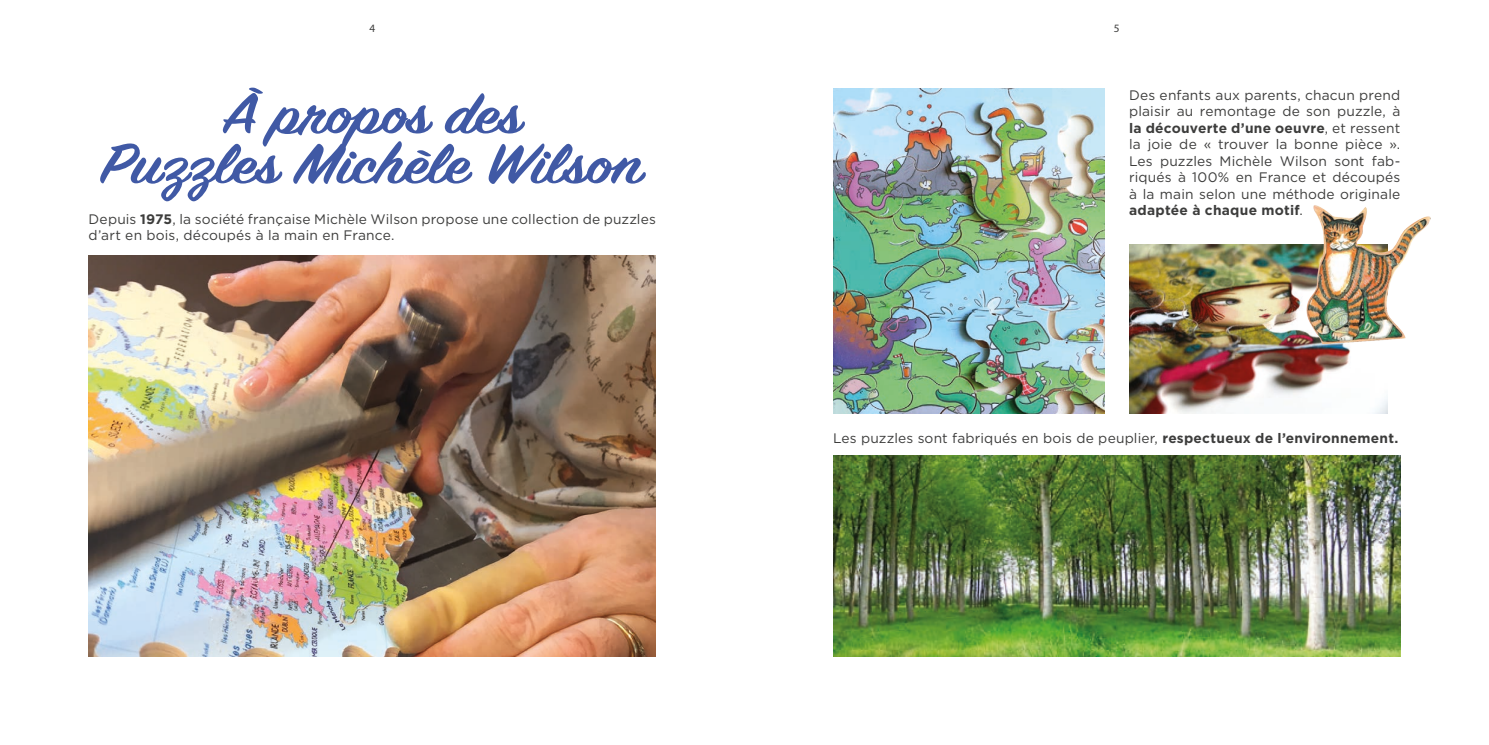
<style>
.page{position:relative;width:1489px;height:745px;background:#fff}
.page>*{position:absolute;margin:0;border:0;box-sizing:border-box;transform-origin:0 0}
.Headline_NEUcha{font:600 62.5px "Sign Painter House Script";color:#4059a5;scale:1.2 1}
.Texte{font:13.75px/16.5px "Gotham";letter-spacing:.01em;color:#3d3d3c}
.t1{font:11.25px "Myriad Pro";color:#3d3d3c}
.s1{font-weight:700}
</style>
<div class="page">
<img style="left:833px;top:89px;width:271px;height:324px">
<img style="left:89px;top:255px;width:567px;height:400px">
<img style="left:833px;top:455px;width:567px;height:201px">
<img style="left:1129px;top:245px;width:258px;height:168px">
<img style="left:1301px;top:205px;width:130px;height:152px">
<p class="t1" style="left:369px;top:22px;width:7px">4</p>
<p class="t1" style="left:1113px;top:22px;width:7px">5</p>
<p class="Headline_NEUcha" style="left:223px;top:76px;width:250px">À propos des</p>
<p class="Headline_NEUcha" style="left:101px;top:126px;width:455px">Puzzles Michèle Wilson</p>
<p class="Texte" style="left:89px;top:210px;width:568px">Depuis <span class="s1">1975</span>, la société française Michèle Wilson propose une collection de puzzles d’art en bois, découpés à la main en France.</p>
<p class="Texte" style="left:1129px;top:86px;width:273px;text-align:justify">Des enfants aux parents, chacun prend plaisir au remontage de son puzzle, à <span class="s1">la découverte d’une oeuvre</span>, et ressent la joie de « trouver la bonne pièce ».<br>Les puzzles Michèle Wilson sont fab&shy;riqués à 100% en France et découpés à la main selon une méthode originale <span class="s1">adaptée à chaque motif</span>.</p>
<p class="Texte" style="left:833px;top:430px;width:567px">Les puzzles sont fabriqués en bois de peuplier, <span class="s1">respectueux de l’environnement.</span></p>
</div>
